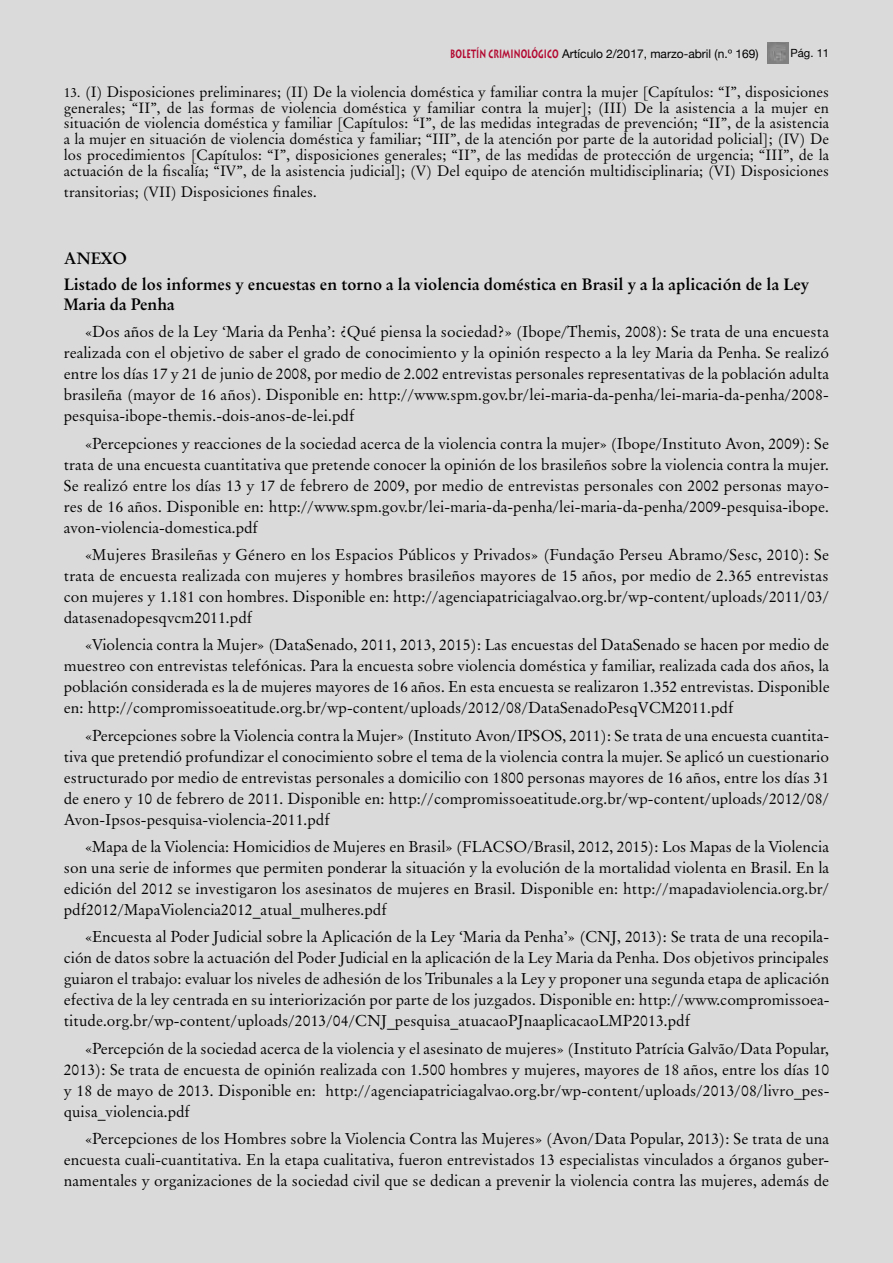
<style>
.page{position:relative;width:893px;height:1263px;background:#dadada}
.page>*{position:absolute;margin:0;border:0;box-sizing:border-box;transform-origin:0 0}
.t1{font:700 16.5px/25.8px "Original Garamond BT";color:#000}
.t2{font:15.75px/21px "Original Garamond BT";color:#000;text-align:justify}
.t3{font:15px/15.8px "Original Garamond BT";color:#000;text-align:justify}
.t4{font:12px "Helvetica Neue";color:#000}
.t5{font:11.25px "Helvetica Neue";color:#000}
.s1{font-family:"Lithos";font-weight:700;color:#b30931}
.s2{font-size:13.5px}
</style>
<div class="page">
<img style="left:767px;top:43px;width:21px;height:21px">
<p class="t4" style="left:450px;top:46px;width:310px"><span class="s1">BOLETÍN CRIMINOLÓGICO</span> Artículo 2/2017, marzo-abril (n.º 169)</p>
<p class="t5" style="left:791px;top:47px;width:40px">Pág. 11</p>
<p class="t3" style="left:64px;top:84px;width:767px"><span class="s2">13.</span> (I) Disposiciones preliminares; (II) De la violencia doméstica y familiar contra la mujer [Capítulos: “I”, disposiciones generales; “II”, de las formas de violencia doméstica y familiar contra la mujer]; (III) De la asistencia a la mujer en situación de violencia doméstica y familiar [Capítulos: “I”, de las medidas integradas de prevención; “II”, de la asistencia a la mujer en situación de violencia doméstica y familiar; “III”, de la atención por parte de la autoridad policial]; (IV) De los procedimientos [Capítulos: “I”, disposiciones generales; “II”, de las medidas de protección de urgencia; “III”, de la actuación de la fiscalía; “IV”, de la asistencia judicial]; (V) Del equipo de atención multidisciplinaria; (VI) Disposiciones</p>
<p class="t3" style="left:64px;top:183px;width:254px">transitorias; (VII) Disposiciones finales.</p>
<p class="t1" style="left:64px;top:246px;width:747px">ANEXO<br>Listado de los informes y encuestas en torno a la violencia doméstica en Brasil y a la aplicación de la Ley</p>
<p class="t1" style="left:64px;top:291px;width:112px">Maria da Penha</p>
<p class="t2" style="left:64px;top:321px;width:767px;text-indent:21px">«Dos años de la Ley ‘Maria da Penha’: ¿Qué piensa la sociedad?» (Ibope/Themis, 2008): Se trata de una encuesta realizada con el objetivo de saber el grado de conocimiento y la opinión respecto a la ley Maria da Penha. Se realizó entre los días 17 y 21 de junio de 2008, por medio de 2.002 entrevistas personales representativas de la población adulta brasileña (mayor de 16 años). Disponible en: http://www.spm.gov.br/lei-maria-da-penha/lei-maria-da-penha/2008- pesquisa-ibope-themis.-dois-anos-de-lei.pdf</p>
<p class="t2" style="left:64px;top:433px;width:767px;text-indent:21px">«Percepciones y reacciones de la sociedad acerca de la violencia contra la mujer» (Ibope/Instituto Avon, 2009): Se trata de una encuesta cuantitativa que pretende conocer la opinión de los brasileños sobre la violencia contra la mujer.<br>Se realizó entre los días 13 y 17 de febrero de 2009, por medio de entrevistas personales con 2002 personas mayo&shy;res de 16 años. Disponible en: http://www.spm.gov.br/lei-maria-da-penha/lei-maria-da-penha/2009-pesquisa-ibope. avon-violencia-domestica.pdf</p>
<p class="t2" style="left:64px;top:544px;width:767px;text-indent:21px">«Mujeres Brasileñas y Género en los Espacios Públicos y Privados» (Fundação Perseu Abramo/Sesc, 2010): Se trata de encuesta realizada con mujeres y hombres brasileños mayores de 15 años, por medio de 2.365 entrevistas con mujeres y 1.181 con hombres. Disponible en: http://agenciapatriciagalvao.org.br/wp-content/uploads/2011/03/ datasenadopesqvcm2011.pdf</p>
<p class="t2" style="left:64px;top:634px;width:767px;text-indent:21px">«Violencia contra la Mujer» (DataSenado, 2011, 2013, 2015): Las encuestas del DataSenado se hacen por medio de muestreo con entrevistas telefónicas. Para la encuesta sobre violencia doméstica y familiar, realizada cada dos años, la población considerada es la de mujeres mayores de 16 años. En esta encuesta se realizaron 1.352 entrevistas. Disponible en: http://compromissoeatitude.org.br/wp-content/uploads/2012/08/DataSenadoPesqVCM2011.pdf</p>
<p class="t2" style="left:64px;top:725px;width:767px;text-indent:21px">«Percepciones sobre la Violencia contra la Mujer» (Instituto Avon/IPSOS, 2011): Se trata de una encuesta cuantita&shy;tiva que pretendió profundizar el conocimiento sobre el tema de la violencia contra la mujer. Se aplicó un cuestionario estructurado por medio de entrevistas personales a domicilio con 1800 personas mayores de 16 años, entre los días 31 de enero y 10 de febrero de 2011. Disponible en: http://compromissoeatitude.org.br/wp-content/uploads/2012/08/ Avon-Ipsos-pesquisa-violencia-2011.pdf</p>
<p class="t2" style="left:64px;top:836px;width:767px;text-indent:21px">«Mapa de la Violencia: Homicidios de Mujeres en Brasil» (FLACSO/Brasil, 2012, 2015): Los Mapas de la Violencia son una serie de informes que permiten ponderar la situación y la evolución de la mortalidad violenta en Brasil. En la edición del 2012 se investigaron los asesinatos de mujeres en Brasil. Disponible en: http://mapadaviolencia.org.br/ pdf2012/MapaViolencia2012_atual_mulheres.pdf</p>
<p class="t2" style="left:64px;top:926px;width:767px;text-indent:21px">«Encuesta al Poder Judicial sobre la Aplicación de la Ley ‘Maria da Penha’» (CNJ, 2013): Se trata de una recopila&shy;ción de datos sobre la actuación del Poder Judicial en la aplicación de la Ley Maria da Penha. Dos objetivos principales guiaron el trabajo: evaluar los niveles de adhesión de los Tribunales a la Ley y proponer una segunda etapa de aplicación efectiva de la ley centrada en su interiorización por parte de los juzgados. Disponible en: http://www.compromissoea&shy;titude.org.br/wp-content/uploads/2013/04/CNJ_pesquisa_atuacaoPJnaaplicacaoLMP2013.pdf</p>
<p class="t2" style="left:64px;top:1038px;width:767px;text-indent:21px">«Percepción de la sociedad acerca de la violencia y el asesinato de mujeres» (Instituto Patrícia Galvão/Data Popular, 2013): Se trata de encuesta de opinión realizada con 1.500 hombres y mujeres, mayores de 18 años, entre los días 10 y 18 de mayo de 2013. Disponible en: http://agenciapatriciagalvao.org.br/wp-content/uploads/2013/08/livro_pes&shy;quisa_violencia.pdf</p>
<p class="t2" style="left:64px;top:1128px;width:767px;text-indent:21px">«Percepciones de los Hombres sobre la Violencia Contra las Mujeres» (Avon/Data Popular, 2013): Se trata de una encuesta cuali-cuantitativa. En la etapa cualitativa, fueron entrevistados 13 especialistas vinculados a órganos guber&shy;namentales y organizaciones de la sociedad civil que se dedican a prevenir la violencia contra las mujeres, además de</p>
</div>
